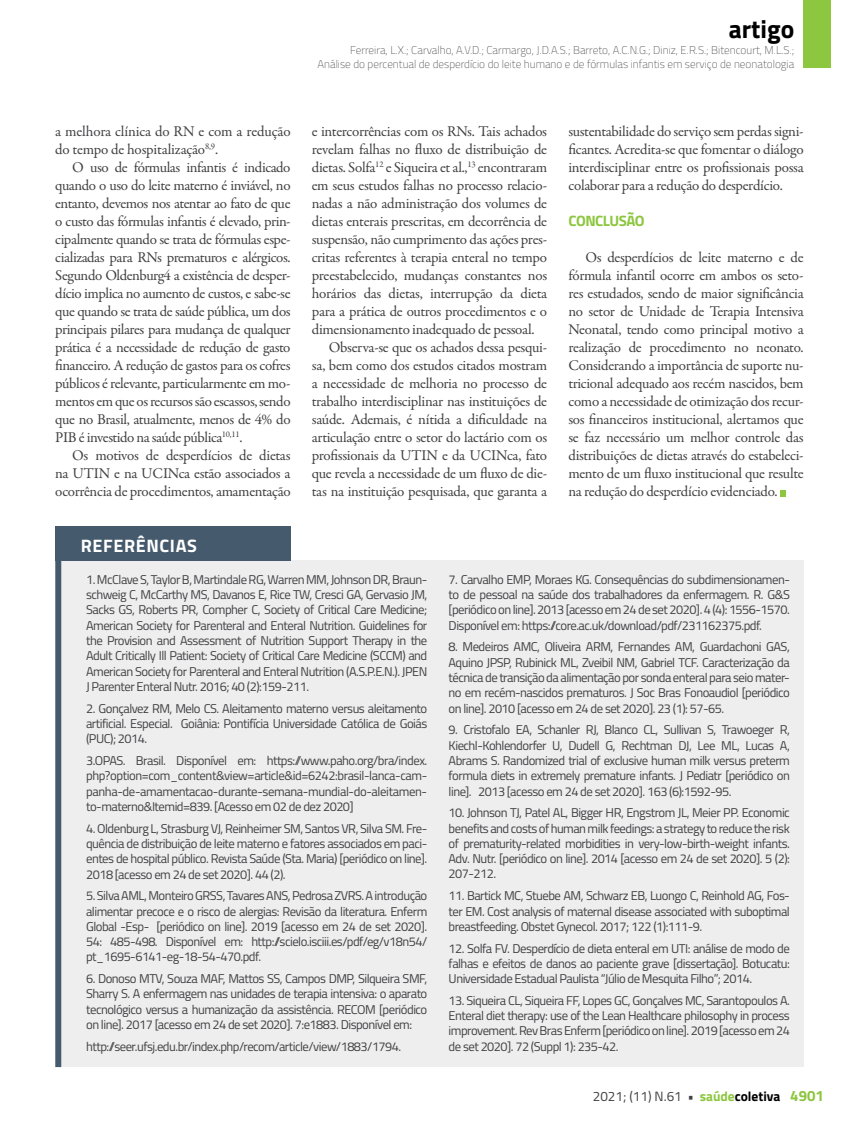
<style>
.page{position:relative;width:859px;height:1132px;background:#fff}
.page>*{position:absolute;margin:0;border:0;box-sizing:border-box;transform-origin:0 0}
.t1{font:700 25.5px "Titillium";color:#000}
.t2{font:700 18px "Titillium";letter-spacing:.035em;color:#fff}
.t3{font:15px/18px "Garamond Premr Pro";letter-spacing:-.02em;color:#414042;text-align:justify}
.t4{font:700 15px "Titillium";letter-spacing:-.03em;color:#8dc63f}
.t5{font:13.5px "Titillium";color:#414042}
.t6{font:12.75px/15.3px "Titillium";letter-spacing:-.04em;color:#414042;text-align:justify}
.t7{font:100 11.25px/13.5px "Titillium";color:#414042;text-align:right}
.s1{font-weight:700}
.s2{font-weight:700;color:#8dc63f}
.s3{font-weight:700;color:#000}
.s4{font-weight:700;font-size:15px;color:#8dc63f}
</style>
<div class="page">
<div style="left:804px;top:0;width:27px;height:68px;background:#8dc63f"></div>
<svg style="left:780px;top:490px;width:6px;height:6px"></svg>
<div style="left:61px;top:560px;width:743px;height:506px;background:#eeeeef"></div>
<div style="left:55px;top:526px;width:236px;height:35px;background:#455a6c"></div>
<div style="left:55px;top:542px;width:6px;height:524px;background:#455a6c"></div>
<h1 class="t1" style="left:729px;top:10px;width:67px">artigo</h1>
<p class="t7" style="left:317px;top:43px;width:478px">Ferreira, L.X.; Carvalho, A.V.D.; Carmargo, J.D.A.S.; Barreto, A.C.N.G.; Diniz, E.R.S.; Bitencourt, M.L.S.;<br>Análise do percentual de desperdício do leite humano e de fórmulas infantis em serviço de neonatologia</p>
<p class="t3" style="left:55px;top:122px;width:237px">a melhora clínica do RN e com a redução do tempo de hospitalização<sup>8,9</sup>.</p>
<p class="t3" style="left:55px;top:158px;width:237px;text-indent:17px">O uso de fórmulas infantis é indicado quando o uso do leite materno é inviável, no entanto, devemos nos atentar ao fato de que o custo das fórmulas infantis é elevado, prin&shy;cipalmente quando se trata de fórmulas espe&shy;cializadas para RNs prematuros e alérgicos.<br>Segundo Oldenburg4 a existência de desper&shy;dício implica no aumento de custos, e sabe-se que quando se trata de saúde pública, um dos principais pilares para mudança de qualquer prática é a necessidade de redução de gasto financeiro. A redução de gastos para os cofres públicos é relevante, particularmente em mo&shy;mentos em que os recursos são escassos, sendo que no Brasil, atualmente, menos de 4% do PIB é investido na saúde pública<sup>10,11</sup>.</p>
<p class="t3" style="left:55px;top:446px;width:237px;text-indent:17px">Os motivos de desperdícios de dietas na UTIN e na UCINca estão associados a ocorrência de procedimentos, amamentação</p>
<p class="t3" style="left:312px;top:122px;width:237px">e intercorrências com os RNs. Tais achados</p>
<p class="t3" style="left:312px;top:140px;width:237px">revelam falhas no fluxo de distribuição de</p>
<p class="t3" style="left:312px;top:158px;width:237px">dietas. Solfa<sup>12</sup> e Siqueira et al.,<sup>13</sup> encontraram</p>
<p class="t3" style="left:312px;top:176px;width:237px">em seus estudos falhas no processo relacio-</p>
<p class="t3" style="left:312px;top:194px;width:237px">nadas a não administração dos volumes de</p>
<p class="t3" style="left:312px;top:212px;width:237px">dietas enterais prescritas, em decorrência de</p>
<p class="t3" style="left:312px;top:230px;width:237px">suspensão, não cumprimento das ações pres-</p>
<p class="t3" style="left:312px;top:248px;width:237px">critas referentes à terapia enteral no tempo</p>
<p class="t3" style="left:312px;top:266px;width:237px">preestabelecido, mudanças constantes nos</p>
<p class="t3" style="left:312px;top:284px;width:237px">horários das dietas, interrupção da dieta</p>
<p class="t3" style="left:312px;top:302px;width:237px">para a prática de outros procedimentos e o</p>
<p class="t3" style="left:312px;top:320px;width:224px">dimensionamento inadequado de pessoal.</p>
<p class="t3" style="left:329px;top:338px;width:220px">Observa-se que os achados dessa pesqui-</p>
<p class="t3" style="left:312px;top:356px;width:237px">sa, bem como dos estudos citados mostram</p>
<p class="t3" style="left:312px;top:374px;width:237px">a necessidade de melhoria no processo de</p>
<p class="t3" style="left:312px;top:392px;width:237px">trabalho interdisciplinar nas instituições de</p>
<p class="t3" style="left:312px;top:410px;width:237px">saúde. Ademais, é nítida a dificuldade na</p>
<p class="t3" style="left:312px;top:428px;width:237px">articulação entre o setor do lactário com os</p>
<p class="t3" style="left:312px;top:446px;width:237px">profissionais da UTIN e da UCINca, fato</p>
<p class="t3" style="left:312px;top:464px;width:237px">que revela a necessidade de um fluxo de die-</p>
<p class="t3" style="left:312px;top:482px;width:237px">tas na instituição pesquisada, que garanta a</p>
<p class="t3" style="left:568px;top:122px;width:237px">sustentabilidade do serviço sem perdas signi&shy;ficantes. Acredita-se que fomentar o diálogo interdisciplinar entre os profissionais possa colaborar para a redução do desperdício.</p>
<p class="t4" style="left:568px;top:209px;width:78px">CONCLUSÃO</p>
<p class="t3" style="left:568px;top:248px;width:237px;text-indent:17px">Os desperdícios de leite materno e de fórmula infantil ocorre em ambos os seto&shy;res estudados, sendo de maior significância no setor de Unidade de Terapia Intensiva Neonatal, tendo como principal motivo a realização de procedimento no neonato.<br>Considerando a importância de suporte nu&shy;tricional adequado aos recém nascidos, bem como a necessidade de otimização dos recur&shy;sos financeiros institucional, alertamos que se faz necessário um melhor controle das distribuições de dietas através do estabeleci&shy;mento de um fluxo institucional que resulte na redução do desperdício evidenciado.</p>
<h2 class="t2" style="left:81px;top:531px;width:117px">REFERÊNCIAS</h2>
<p class="t6" style="left:86px;top:570px;width:343px">1. McClave S, Taylor B, Martindale RG, Warren MM, Johnson DR, Braun&shy;schweig C, McCarthy MS, Davanos E, Rice TW, Cresci GA, Gervasio JM, Sacks GS, Roberts PR, Compher C, Society of Critical Care Medicine; American Society for Parenteral and Enteral Nutrition. Guidelines for the Provision and Assessment of Nutrition Support Therapy in the Adult Critically Ill Patient: Society of Critical Care Medicine (SCCM) and American Society for Parenteral and Enteral Nutrition (A.S.P.E.N.). JPEN J Parenter Enteral Nutr. 2016; 40 (2):159-211.</p>
<p class="t6" style="left:86px;top:699px;width:343px">2. Gonçalvez RM, Melo CS. Aleitamento materno versus aleitamento artificial. Especial. Goiânia: Pontifícia Universidade Católica de Goiás (PUC); 2014.</p>
<p class="t6" style="left:86px;top:752px;width:343px">3.OPAS. Brasil. Disponível em: https://www.paho.org/bra/index. php?option=com_content&amp;view=article&amp;id=6242:brasil-lanca-cam&shy;panha-de-amamentacao-durante-semana-mundial-do-aleitamen&shy;to-materno&amp;Itemid=839. [Acesso em 02 de dez 2020]</p>
<p class="t6" style="left:86px;top:819px;width:343px">4. Oldenburg L, Strasburg VJ, Reinheimer SM, Santos VR, Silva SM. Fre&shy;quência de distribuição de leite materno e fatores associados em paci&shy;entes de hospital público. Revista Saúde (Sta. Maria) [periódico on line].<br>2018 [acesso em 24 de set 2020]. 44 (2).</p>
<p class="t6" style="left:86px;top:887px;width:343px">5. Silva AML, Monteiro GRSS, Tavares ANS, Pedrosa ZVRS. A introdução alimentar precoce e o risco de alergias: Revisão da literatura. Enferm Global -Esp- [periódico on line]. 2019 [acesso em 24 de set 2020].<br>54: 485-498. Disponível em: http://scielo.isciii.es/pdf/eg/v18n54/ pt_1695-6141-eg-18-54-470.pdf.</p>
<p class="t6" style="left:86px;top:970px;width:343px">6. Donoso MTV, Souza MAF, Mattos SS, Campos DMP, Silqueira SMF, Sharry S. A enfermagem nas unidades de terapia intensiva: o aparato tecnológico versus a humanização da assistência. RECOM [periódico on line]. 2017 [acesso em 24 de set 2020]. 7:e1883. Disponível em:</p>
<p class="t6" style="left:86px;top:1037px;width:317px">http://seer.ufsj.edu.br/index.php/recom/article/view/1883/1794.</p>
<p class="t6" style="left:449px;top:570px;width:343px">7. Carvalho EMP, Moraes KG. Consequências do subdimensionamen&shy;to de pessoal na saúde dos trabalhadores da enfermagem. R. G&amp;S [periódico on line]. 2013 [acesso em 24 de set 2020]. 4 (4): 1556-1570.<br>Disponível em: https://core.ac.uk/download/pdf/231162375.pdf.</p>
<p class="t6" style="left:449px;top:638px;width:343px">8. Medeiros AMC, Oliveira ARM, Fernandes AM, Guardachoni GAS, Aquino JPSP, Rubinick ML, Zveibil NM, Gabriel TCF. Caracterização da técnica de transição da alimentação por sonda enteral para seio mater&shy;no em recém-nascidos prematuros. J Soc Bras Fonoaudiol [periódico on line]. 2010 [acesso em 24 de set 2020]. 23 (1): 57-65.</p>
<p class="t6" style="left:449px;top:721px;width:343px">9. Cristofalo EA, Schanler RJ, Blanco CL, Sullivan S, Trawoeger R, Kiechl-Kohlendorfer U, Dudell G, Rechtman DJ, Lee ML, Lucas A, Abrams S. Randomized trial of exclusive human milk versus preterm formula diets in extremely premature infants. J Pediatr [periódico on line]. 2013 [acesso em 24 de set 2020]. 163 (6):1592-95.</p>
<p class="t6" style="left:449px;top:804px;width:343px">10. Johnson TJ, Patel AL, Bigger HR, Engstrom JL, Meier PP. Economic benefits and costs of human milk feedings: a strategy to reduce the risk of prematurity-related morbidities in very-low-birth-weight infants.<br>Adv. Nutr. [periódico on line]. 2014 [acesso em 24 de set 2020]. 5 (2):<br>207-212.</p>
<p class="t6" style="left:449px;top:887px;width:343px">11. Bartick MC, Stuebe AM, Schwarz EB, Luongo C, Reinhold AG, Fos&shy;ter EM. Cost analysis of maternal disease associated with suboptimal breastfeeding. Obstet Gynecol. 2017; 122 (1):111-9.</p>
<p class="t6" style="left:449px;top:939px;width:343px">12. Solfa FV. Desperdício de dieta enteral em UTI: análise de modo de falhas e efeitos de danos ao paciente grave [dissertação]. Botucatu:<br>Universidade Estadual Paulista “Júlio de Mesquita Filho”; 2014.</p>
<p class="t6" style="left:449px;top:991px;width:343px">13. Siqueira CL, Siqueira FF, Lopes GC, Gonçalves MC, Sarantopoulos A.<br>Enteral diet therapy: use of the Lean Healthcare philosophy in process improvement. Rev Bras Enferm [periódico on line]. 2019 [acesso em 24 de set 2020]. 72 (Suppl 1): 235-42.</p>
<p class="t5" style="left:593px;top:1086px;width:233px">2021; (11) N.61 <span class="s1">•</span> <span class="s2">saúde</span><span class="s3">coletiva</span> <span class="s4">4901</span></p>
</div>
